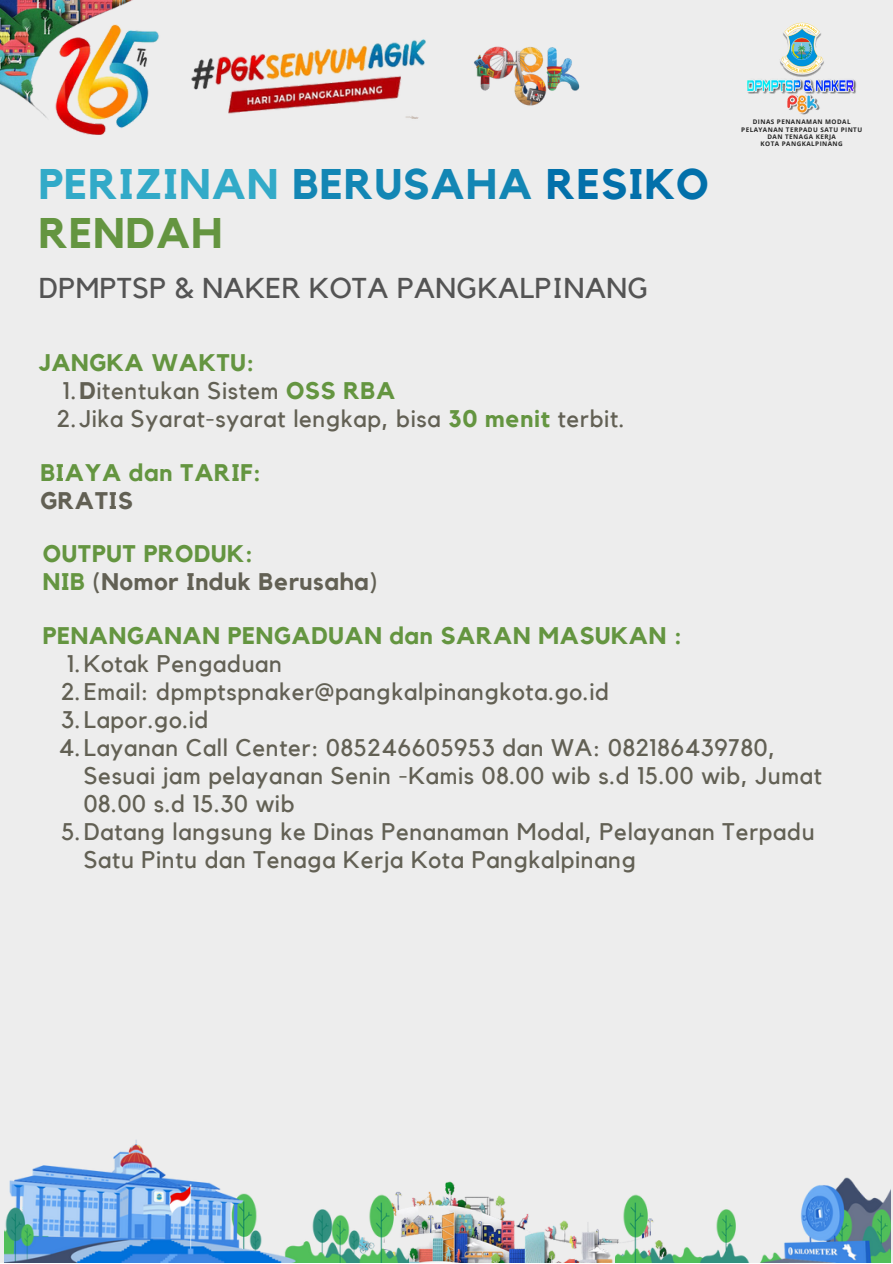
<style>
.page{position:relative;width:893px;height:1264px;background:#fff}
.page>*{position:absolute;margin:0;border:0;box-sizing:border-box;transform-origin:0 0}
.t1{font:700 42.6px/49.5px "Kollektif";letter-spacing:.03em;color:#32aac8}
.t2{font:28.65px "Kollektif";letter-spacing:.02em;color:#545454}
.t3{font:24px/28px "Kollektif";letter-spacing:.03em;color:#626054}
.t4{font:700 24px "Kollektif";letter-spacing:.03em;color:#649540}
.t5{font:700 24px/28px "Kollektif";letter-spacing:.03em;color:#626054}
.t6{font:700 6.3px/7.4px "Open Sans";letter-spacing:.07em;color:#262626;text-align:center}
.s1{color:#1386b4}
.s2{color:#0270aa}
.s3{color:#649540}
.s4{font-weight:700}
.s5{font-weight:700;color:#649540}
</style>
<div class="page">
<div style="left:0;top:0;width:892px;height:1262px;background:#ededed"></div>
<img style="left:0;top:0;width:133px;height:114px">
<img style="left:474px;top:46px;width:106px;height:60px">
<img style="left:408px;top:1181px;width:207px;height:81px">
<img style="left:4px;top:1140px;width:404px;height:122px">
<img style="left:615px;top:1177px;width:275px;height:85px">
<img style="left:191px;top:39px;width:235px;height:80px">
<img style="left:43px;top:20px;width:116px;height:115px">
<img style="left:747px;top:22px;width:110px;height:93px">
<h1 class="t1" style="left:39px;top:161px;width:671px">PERIZINAN <span class="s1">BERUSAHA</span> <span class="s2">RESIKO<br></span><span class="s3">RENDAH</span></h1>
<p class="t2" style="left:39px;top:274px;width:611px">DPMPTSP &amp; NAKER KOTA PANGKALPINANG</p>
<p class="t4" style="left:39px;top:351px;width:217px">JANGKA WAKTU:</p>
<p class="t3" style="left:57px;top:377px;width:569px">1.<span class="s4">D</span>itentukan Sistem <span class="s5">OSS RBA<br></span>2.Jika Syarat-syarat lengkap, bisa <span class="s5">30 menit</span> terbit.</p>
<p class="t4" style="left:40px;top:461px;width:222px">BIAYA dan TARIF:</p>
<p class="t5" style="left:40px;top:487px;width:94px">GRATIS</p>
<p class="t5" style="left:43px;top:540px;width:335px"><span class="s3">OUTPUT PRODUK:<br>NIB</span> (Nomor Induk Berusaha)</p>
<p class="t4" style="left:43px;top:624px;width:640px">PENANGANAN PENGADUAN dan SARAN MASUKAN :</p>
<p class="t6" style="left:741px;top:118px;width:122px">DINAS PENANAMAN MODAL<br>PELAYANAN TERPADU SATU PINTU<br>DAN TENAGA KERJA<br>KOTA PANGKALPINANG</p>
<p class="t3" style="left:67px;top:650px;width:216px">1.Kotak Pengaduan</p>
<p class="t3" style="left:61px;top:678px;width:549px">2.Email: dpmptspnaker@pangkalpinangkota.go.id</p>
<p class="t3" style="left:61px;top:706px;width:149px">3.Lapor.go.id</p>
<p class="t3" style="left:59px;top:734px;width:718px">4.Layanan Call Center: 085246605953 dan WA: 082186439780,</p>
<p class="t3" style="left:84px;top:762px;width:739px">Sesuai jam pelayanan Senin -Kamis 08.00 wib s.d 15.00 wib, Jumat</p>
<p class="t3" style="left:84px;top:790px;width:212px">08.00 s.d 15.30 wib</p>
<p class="t3" style="left:61px;top:818px;width:754px">5.Datang langsung ke Dinas Penanaman Modal, Pelayanan Terpadu</p>
<p class="t3" style="left:84px;top:847px;width:553px">Satu Pintu dan Tenaga Kerja Kota Pangkalpinang</p>
</div>
